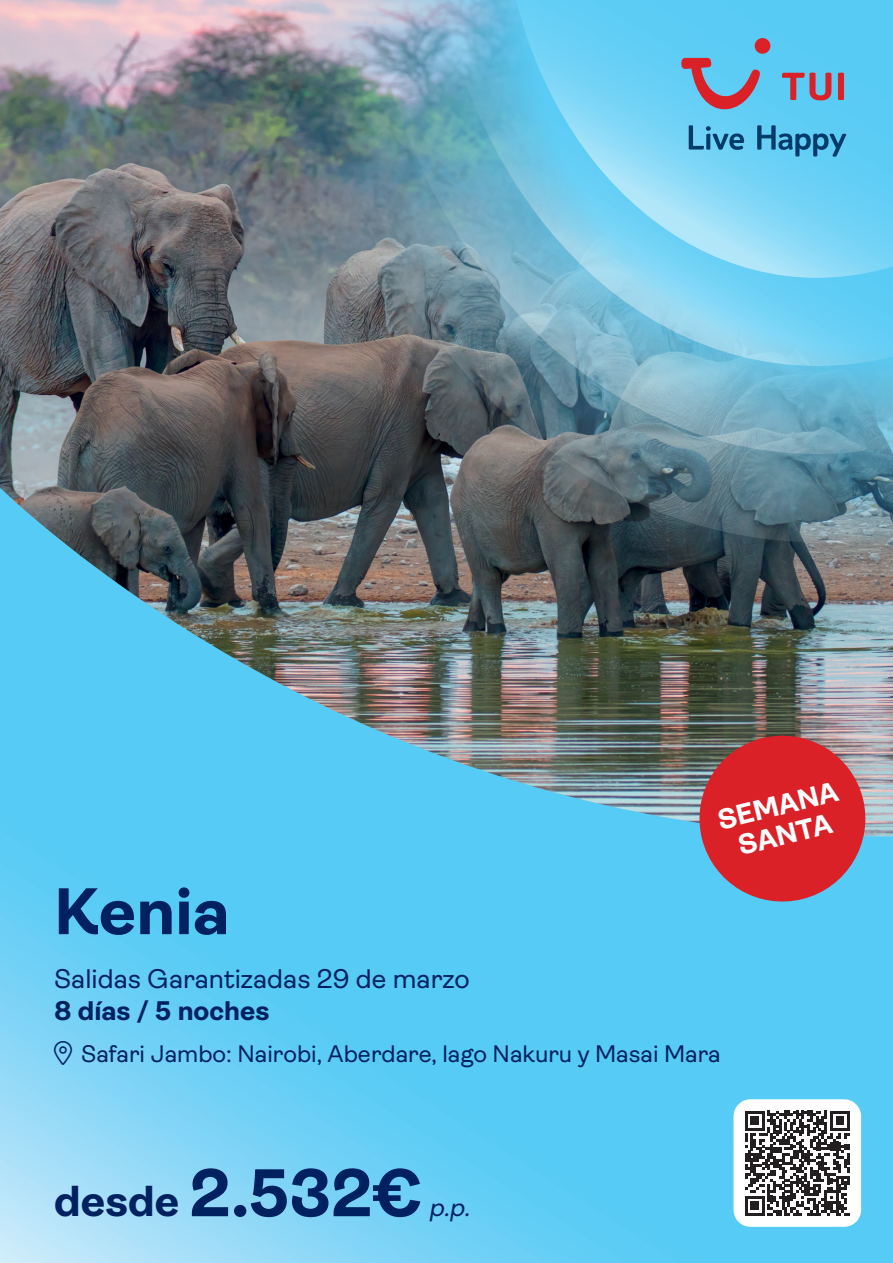
<style>
.page{position:relative;width:893px;height:1263px;background:#fff}
.page>*{position:absolute;margin:0;border:0;box-sizing:border-box;transform-origin:0 0}
.t1{font:700 67.5px "Ambit";color:#002160}
.t2{font:700 66px "Ambit";color:#002160}
.t3{font:700 28.5px/30px "Ambit";color:#fff;text-align:center}
.t4{font:27px "Ambit";color:#002160}
.t5{font:700 27px "Ambit";color:#002160}
.t6{font:italic 25.5px "Ambit";color:#002160}
.t7{font:24px "Ambit";color:#002160}
.s1{font-size:43.5px}
</style>
<div class="page">
<img style="left:0;top:0;width:281px;height:488px">
<img style="left:288px;top:0;width:605px;height:488px">
<img style="left:359px;top:0;width:534px;height:454px">
<svg style="left:431px;top:0;width:462px;height:366px;background:#76b6cf"></svg>
<svg style="left:502px;top:0;width:391px;height:278px;background:#73d0f2"></svg>
<img style="left:0;top:488px;width:893px;height:775px">
<svg style="left:755px;top:38px;width:15px;height:16px"></svg>
<svg style="left:681px;top:41px;width:170px;height:116px;background:#66aed3"></svg>
<div style="left:733px;top:1099px;width:128px;height:128px;background:#fff;border-radius:17px"></div>
<svg style="left:745px;top:1110px;width:105px;height:105px"></svg>
<svg style="left:691px;top:727px;width:183px;height:183px;background:#b4515c"></svg>
<svg style="left:54px;top:1041px;width:18px;height:24px"></svg>
<p class="t3" style="left:715px;top:806px;width:124px;rotate:-14deg">SEMANA<br>SANTA</p>
<h2 class="t2" style="left:54px;top:875px;width:177px">Kenia</h2>
<p class="t4" style="left:54px;top:963px;width:417px">Salidas Garantizadas 29 de marzo</p>
<p class="t5" style="left:54px;top:996px;width:217px">8 días / 5 noches</p>
<p class="t7" style="left:81px;top:1040px;width:641px">Safari Jambo: Nairobi, Aberdare, lago Nakuru y Masai Mara</p>
<h1 class="t1" style="left:54px;top:1156px;width:371px"><span class="s1">desde</span> 2.532€</h1>
<p class="t6" style="left:429px;top:1193px;width:47px">p.p.</p>
</div>
